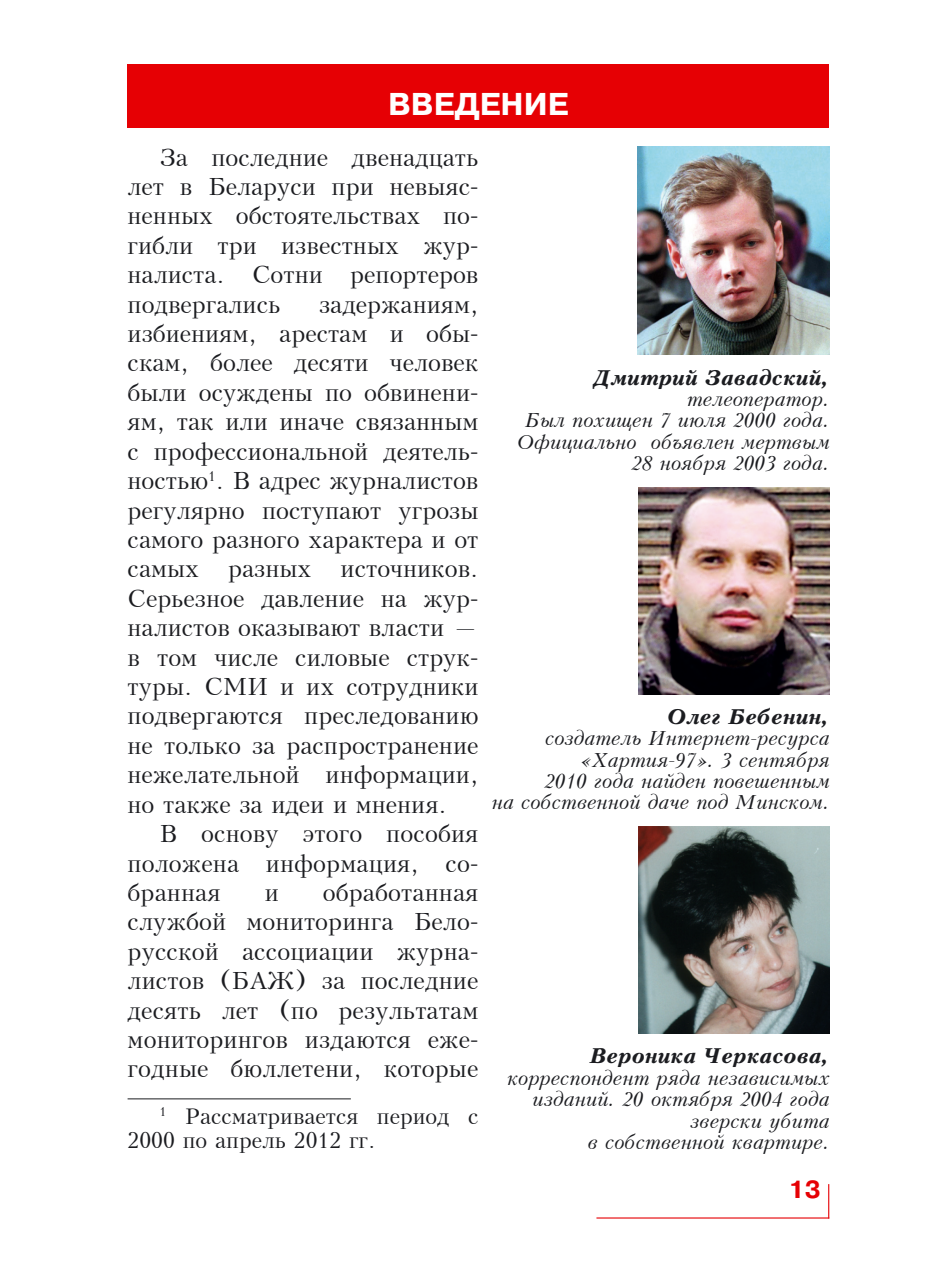
<style>
.page{position:relative;width:925px;height:1276px;background:#fff}
.page>*{position:absolute;margin:0;border:0;box-sizing:border-box;transform-origin:0 0}
.t1{font:700 31.5px "Pragmatica C";color:#fff}
.t2{font:24.75px/29.5px "Peterburg";color:#1b1c20;text-align:justify}
.t3{font:700 24.75px "Pragmatica C";color:#e60004}
.t4{font:22.5px/24.8px "Peterburg";color:#1b1c20}
.t5{font:italic 20.25px/21.4px "Peterburg";color:#1b1c20;text-align:right}
.t6{font:italic 700 20.25px "Peterburg";color:#1b1c20}
</style>
<div class="page">
<hr style="left:596px;top:1217px;width:233px;height:1px;background:#e60004">
<hr style="left:828px;top:1184px;width:1px;height:34px;background:#e60004">
<div style="left:128px;top:64px;width:701px;height:64px;background:#e60004"></div>
<hr style="left:128px;top:1098px;width:223px;height:1px;background:#1b1c20">
<img style="left:638px;top:826px;width:192px;height:208px">
<img style="left:638px;top:147px;width:191px;height:207px">
<img style="left:638px;top:487px;width:192px;height:208px">
<p class="t1" style="left:392px;top:86px;width:174px">Заголовок</p>
<p class="t1" style="left:388px;top:86px;width:115px">Введение</p>
<p class="t2" style="left:128px;top:142px;width:352px;text-indent:32px">За последние двенадцать лет в Беларуси при невыяс&shy;ненных обстоятельствах по&shy;гибли три известных жур&shy;налиста. Сотни репортеров подвергались</p>
<p class="t2" style="left:128px;top:289px;width:352px;text-indent:192px">задержаниям, избиениям, арестам и обы&shy;скам, более десяти человек были осуждены по обвинени&shy;ям, так или иначе связанным с профессиональной деятель&shy;ностью<sup>1</sup>. В адрес журналистов регулярно поступают угрозы самого разного характера и от самых разных источников.<br>Серьезное давление на жур&shy;налистов оказывают власти — в том числе силовые струк&shy;туры. СМИ и их сотрудники подвергаются преследованию не только за распространение нежелательной информации, но также за идеи и мнения.</p>
<p class="t2" style="left:128px;top:819px;width:352px;text-indent:32px">В основу этого пособия положена информация, со&shy;бранная</p>
<p class="t6" style="left:593px;top:365px;width:239px">Дмитрий Завадский,</p>
<p class="t5" style="left:517px;top:389px;width:314px">телеоператор.<br>Был похищен 7 июля 2000 года.<br>Официально объявлен мертвым<br>28 ноября 2003 года.</p>
<p class="t6" style="left:667px;top:704px;width:164px">Олег Бебенин,</p>
<p class="t5" style="left:492px;top:728px;width:339px">создатель Интернет-ресурса «Хартия-97». 3 сентября<br>2010 года найден повешенным<br>на собственной даче под Минском.</p>
<p class="t2" style="left:128px;top:878px;width:352px;text-indent:195px">обработанная службой мониторинга Бело&shy;русской ассоциации журна&shy;листов (БАЖ) за последние десять лет (по результатам мониторингов издаются еже&shy;годные бюллетени, которые</p>
<p class="t4" style="left:128px;top:1103px;width:352px;text-indent:32px"><sup>1</sup> Рассматривается период с<br>2000 по апрель 2012 гг.</p>
<p class="t2" style="left:265px;top:878px;width:16px">и</p>
<p class="t6" style="left:589px;top:1043px;width:242px">Вероника Черкасова,</p>
<p class="t5" style="left:507px;top:1067px;width:324px">корреспондент ряда независимых изданий. 20 октября 2004 года зверски убита<br>в собственной квартире.</p>
<p class="t3" style="left:788px;top:1176px;width:34px">13</p>
</div>
